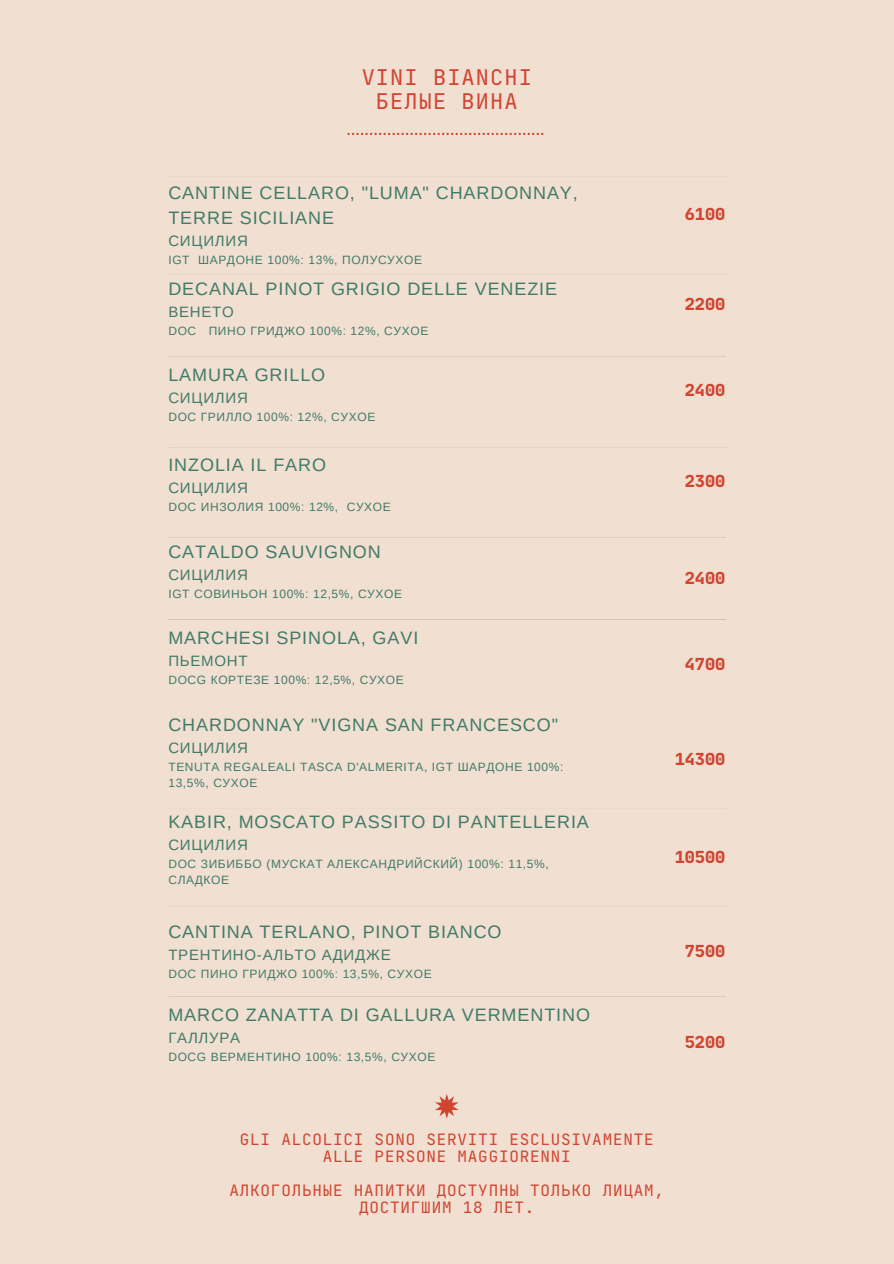
<style>
.page{position:relative;width:894px;height:1264px;background:#fff}
.page>*{position:absolute;margin:0;border:0;box-sizing:border-box;transform-origin:0 0}
.t1{font:21.9px/23.7px "Jet Brains Mono";letter-spacing:.05em;color:#d14430;text-align:center}
.t2{font:18px/25px "Arimo";letter-spacing:.05em;color:#417b68}
.t3{font:800 expanded 16.8px "Jet Brains Mono";color:#d14430}
.t4{font:15.9px/16.8px "Jet Brains Mono";letter-spacing:.05em;color:#d14430;text-align:center}
.t5{font:15px "Arimo";letter-spacing:.05em;color:#417b68}
.t6{font:12px/16px "Arimo";letter-spacing:.05em;color:#417b68}
</style>
<div class="page">
<div style="left:0;top:0;width:893px;height:1263px;background:#f1dfd1"></div>
<svg style="left:435px;top:1094px;width:23px;height:24px"></svg>
<svg style="left:347px;top:133px;width:196px;height:2px"></svg>
<h1 class="t1" style="left:361px;top:65px;width:172px">VINI BIANCHI<br>БЕЛЫЕ ВИНА</h1>
<p class="t2" style="left:168px;top:181px;width:411px">CANTINE CELLARO, "LUMA" CHARDONNAY,<br>TERRE SICILIANE</p>
<p class="t5" style="left:168px;top:233px;width:81px">СИЦИЛИЯ</p>
<p class="t6" style="left:168px;top:252px;width:255px">IGT ШАРДОНЕ 100%: 13%, ПОЛУСУХОЕ</p>
<p class="t2" style="left:168px;top:276px;width:390px">DECANAL PINOT GRIGIO DELLE VENEZIE</p>
<p class="t5" style="left:168px;top:303px;width:67px">ВЕНЕТО</p>
<p class="t6" style="left:168px;top:322px;width:261px">DOC ПИНО ГРИДЖО 100%: 12%, СУХОЕ</p>
<p class="t2" style="left:168px;top:362px;width:158px">LAMURA GRILLO</p>
<p class="t5" style="left:168px;top:389px;width:81px">СИЦИЛИЯ</p>
<p class="t6" style="left:168px;top:408px;width:208px">DOC ГРИЛЛО 100%: 12%, СУХОЕ</p>
<p class="t2" style="left:168px;top:452px;width:159px">INZOLIA IL FARO</p>
<p class="t5" style="left:168px;top:480px;width:81px">СИЦИЛИЯ</p>
<p class="t6" style="left:168px;top:499px;width:224px">DOC ИНЗОЛИЯ 100%: 12%, СУХОЕ</p>
<p class="t2" style="left:168px;top:539px;width:214px">CATALDO SAUVIGNON</p>
<p class="t5" style="left:168px;top:566px;width:81px">СИЦИЛИЯ</p>
<p class="t6" style="left:168px;top:585px;width:235px">IGT СОВИНЬОН 100%: 12,5%, СУХОЕ</p>
<p class="t2" style="left:168px;top:625px;width:251px">MARCHESI SPINOLA, GAVI</p>
<p class="t5" style="left:168px;top:652px;width:81px">ПЬЕМОНТ</p>
<p class="t6" style="left:168px;top:672px;width:237px">DOCG КОРТЕЗЕ 100%: 12,5%, СУХОЕ</p>
<p class="t2" style="left:168px;top:711px;width:391px">CHARDONNAY "VIGNA SAN FRANCESCO"</p>
<p class="t5" style="left:168px;top:739px;width:81px">СИЦИЛИЯ</p>
<p class="t6" style="left:168px;top:758px;width:396px">TENUTA REGALEALI TASCA D'ALMERITA, IGT ШАРДОНЕ 100%:<br>13,5%, СУХОЕ</p>
<p class="t2" style="left:168px;top:809px;width:422px">KABIR, MOSCATO PASSITO DI PANTELLERIA</p>
<p class="t5" style="left:168px;top:836px;width:81px">СИЦИЛИЯ</p>
<p class="t6" style="left:168px;top:856px;width:382px">DOC ЗИБИББО (МУСКАТ АЛЕКСАНДРИЙСКИЙ) 100%: 11,5%,<br>СЛАДКОЕ</p>
<p class="t2" style="left:168px;top:919px;width:334px">CANTINA TERLANO, PINOT BIANCO</p>
<p class="t5" style="left:168px;top:946px;width:224px">ТРЕНТИНО-АЛЬТО АДИДЖЕ</p>
<p class="t6" style="left:168px;top:966px;width:265px">DOC ПИНО ГРИДЖО 100%: 13,5%, СУХОЕ</p>
<p class="t2" style="left:168px;top:1002px;width:423px">MARCO ZANATTA DI GALLURA VERMENTINO</p>
<p class="t5" style="left:168px;top:1029px;width:73px">ГАЛЛУРА</p>
<p class="t6" style="left:168px;top:1048px;width:268px">DOCG ВЕРМЕНТИНО 100%: 13,5%, СУХОЕ</p>
<p class="t3" style="left:684px;top:203px;width:42px">6100</p>
<p class="t3" style="left:684px;top:293px;width:42px">2200</p>
<p class="t3" style="left:684px;top:379px;width:42px">2400</p>
<p class="t3" style="left:684px;top:470px;width:42px">2300</p>
<p class="t3" style="left:684px;top:567px;width:42px">2400</p>
<p class="t3" style="left:684px;top:654px;width:42px">4700</p>
<p class="t3" style="left:674px;top:748px;width:52px">14300</p>
<p class="t3" style="left:674px;top:846px;width:52px">10500</p>
<p class="t3" style="left:684px;top:940px;width:42px">7500</p>
<p class="t3" style="left:684px;top:1031px;width:42px">5200</p>
<p class="t4" style="left:240px;top:1131px;width:415px">GLI ALCOLICI SONO SERVITI ESCLUSIVAMENTE<br>ALLE PERSONE MAGGIORENNI</p>
<p class="t4" style="left:229px;top:1181px;width:436px">АЛКОГОЛЬНЫЕ НАПИТКИ ДОСТУПНЫ ТОЛЬКО ЛИЦАМ,<br>ДОСТИГШИМ 18 ЛЕТ.</p>
</div>
